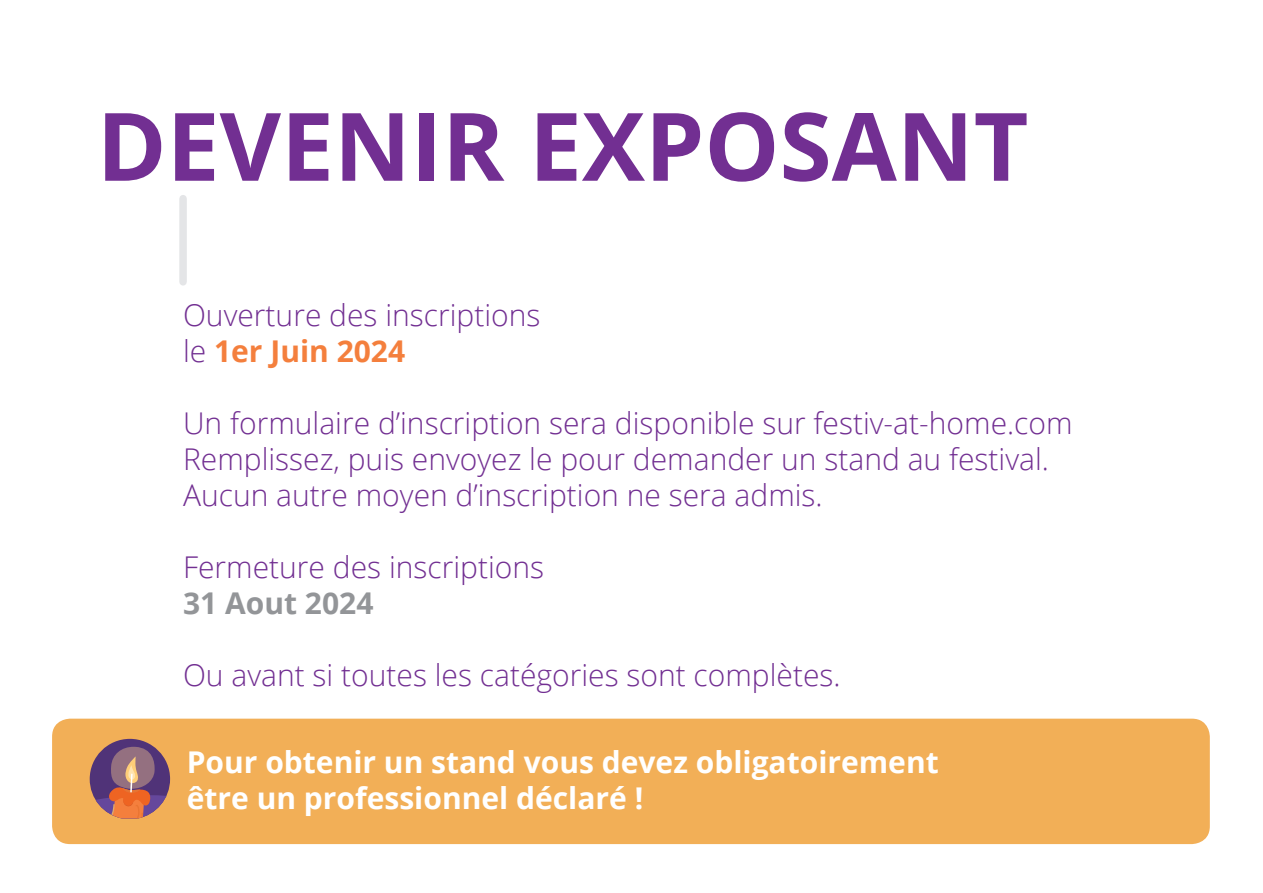
<style>
.page{position:relative;width:1263px;height:893px;background:#fff}
.page>*{position:absolute;margin:0;border:0;box-sizing:border-box;transform-origin:0 0}
.t1{font:700 94.5px "Open Sans";color:#722f92}
.t2{font:300 30px/36px "Open Sans";color:#722f92}
.t3{font:700 30px/36px "Open Sans";color:#fff}
.t4{font:700 30px "Open Sans";color:#939598}
.s1{font-weight:700;color:#f47f3d}
</style>
<div class="page">
<div style="left:52px;top:719px;width:1158px;height:125px;background:#f2af57;border-radius:18px"></div>
<div style="left:179px;top:199px;width:8px;height:83px;background:#e4e5e7"></div>
<svg style="left:90px;top:739px;width:80px;height:79px"></svg>
<h1 class="t1" style="left:97px;top:80px;width:933px">DEVENIR EXPOSANT</h1>
<p class="t2" style="left:183px;top:296px;width:359px">Ouverture des inscriptions le <span class="s1">1er Juin 2024</span></p>
<p class="t2" style="left:183px;top:404px;width:891px">Un formulaire d’inscription sera disponible sur festiv-at-home.com<br>Remplissez, puis envoyez le pour demander un stand au festival.<br>Aucun autre moyen d’inscription ne sera admis.</p>
<p class="t2" style="left:183px;top:548px;width:363px">Fermeture des inscriptions</p>
<p class="t4" style="left:183px;top:582px;width:192px">31 Aout 2024</p>
<p class="t2" style="left:183px;top:656px;width:659px">Ou avant si toutes les catégories sont complètes.</p>
<p class="t3" style="left:187px;top:743px;width:753px">Pour obtenir un stand vous devez obligatoirement être un professionnel déclaré !</p>
</div>
